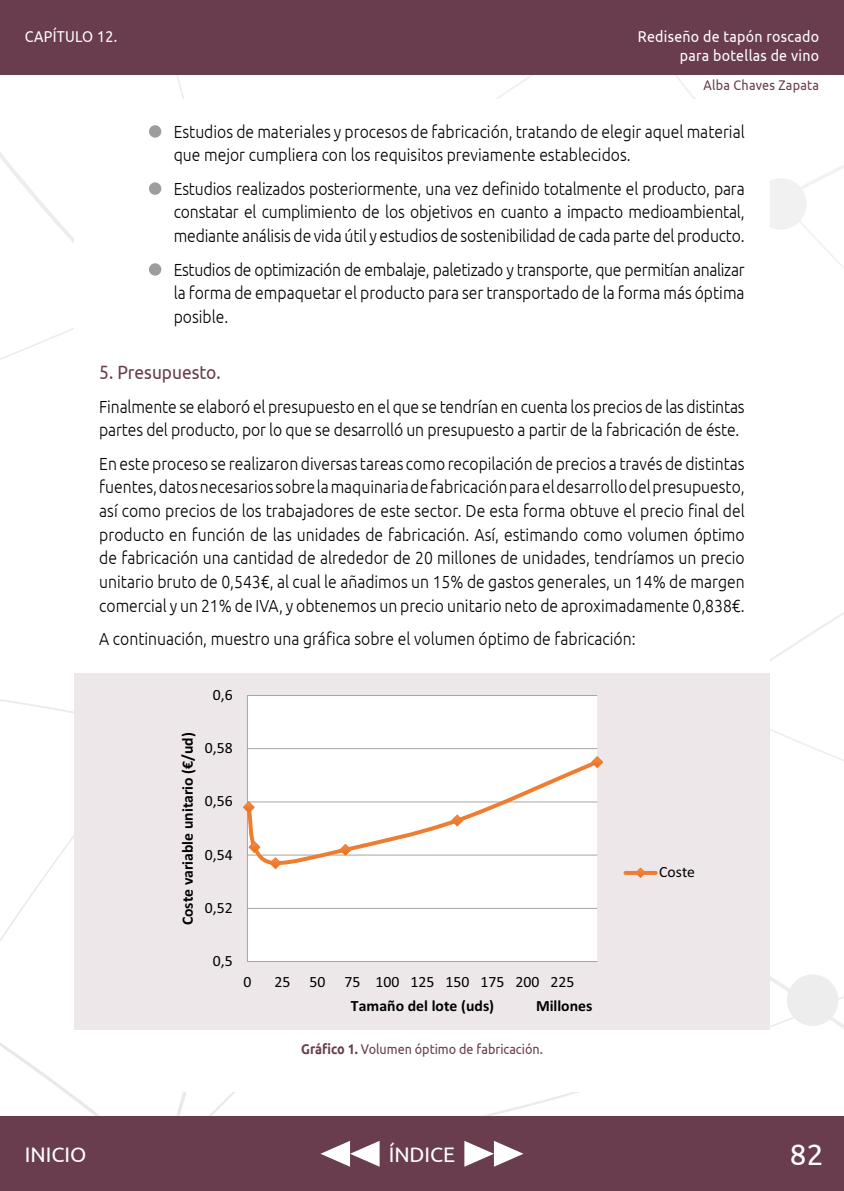
<style>
.page{position:relative;width:844px;height:1191px;background:#fff}
.page>*{position:absolute;margin:0;border:0;box-sizing:border-box;transform-origin:0 0}
.t1{font:29.75px "Ubuntu";color:#fff}
.t2{font:21px "Ubuntu";color:#fff}
.t3{font:19.25px "Ubuntu";color:#693d4e;scale:.9 1}
.t4{font:300 17.5px/23.6px "Ubuntu";color:#000;text-align:justify;scale:.9 1}
.t5{font:700 15.75px "Calibri";color:#000}
.t6{font:15.75px "Calibri";color:#000}
.t7{font:15.75px/18.9px "Ubuntu";letter-spacing:.02em;color:#fff;text-align:right;scale:.9 1}
.t8{font:14px "Ubuntu";color:#693d4e;scale:.9 1}
.t9{font:14px "Ubuntu";letter-spacing:.02em;color:#693d4e;scale:.9 1}
.s1{font-weight:700}
</style>
<div class="page">
<svg style="left:214px;top:74px;width:629px;height:176px"></svg>
<div style="left:0;top:1116px;width:843px;height:75px;background:#693d4e"></div>
<div style="left:74px;top:99px;width:695px;height:992px;background:#fff"></div>
<svg style="left:464px;top:1141px;width:59px;height:25px"></svg>
<svg style="left:320px;top:1141px;width:59px;height:25px"></svg>
<div style="left:0;top:0;width:843px;height:74px;background:#693d4e"></div>
<div style="left:149px;top:125px;width:12px;height:13px;background:#9d9d9c;border-radius:50%"></div>
<div style="left:149px;top:182px;width:12px;height:13px;background:#9d9d9c;border-radius:50%"></div>
<div style="left:149px;top:263px;width:12px;height:13px;background:#9d9d9c;border-radius:50%"></div>
<div style="left:74px;top:673px;width:695px;height:356px;background:#ede7ea"></div>
<div style="left:247px;top:695px;width:350px;height:266px;background:#fff"></div>
<hr style="left:247px;top:908px;width:350px;height:1px;background:#a5a5a4">
<hr style="left:247px;top:748px;width:350px;height:1px;background:#a5a5a4">
<hr style="left:247px;top:695px;width:350px;height:1px;background:#a5a5a4">
<hr style="left:247px;top:695px;width:1px;height:266px;background:#a5a5a4">
<hr style="left:247px;top:961px;width:350px;height:1px;background:#a5a5a4">
<svg style="left:243px;top:756px;width:360px;height:113px"></svg>
<hr style="left:625px;top:871px;width:30px;height:4px;background:#ed7d31">
<svg style="left:634px;top:867px;width:12px;height:11px"></svg>
<p class="t7" style="left:25px;top:26px;width:104px">CAPÍTULO 12.</p>
<p class="t7" style="left:637px;top:26px;width:203px">Rediseño de tapón roscado para botellas de vino</p>
<p class="t9" style="left:703px;top:77px;width:130px">Alba Chaves Zapata</p>
<p class="t4" style="left:174px;top:119px;width:635px">Estudios de materiales y procesos de fabricación, tratando de elegir aquel material que mejor cumpliera con los requisitos previamente establecidos.</p>
<p class="t4" style="left:174px;top:176px;width:635px">Estudios realizados posteriormente, una vez definido totalmente el producto, para constatar el cumplimiento de los objetivos en cuanto a impacto medioambiental, mediante análisis de vida útil y estudios de sostenibilidad de cada parte del producto.</p>
<p class="t4" style="left:174px;top:257px;width:635px">Estudios de optimización de embalaje, paletizado y transporte, que permitían analizar la forma de empaquetar el producto para ser transportado de la forma más óptima posible.</p>
<p class="t3" style="left:99px;top:360px;width:136px">5. Presupuesto.</p>
<p class="t4" style="left:99px;top:394px;width:718px">Finalmente se elaboró el presupuesto en el que se tendrían en cuenta los precios de las distintas partes del producto, por lo que se desarrolló un presupuesto a partir de la fabricación de éste.</p>
<p class="t4" style="left:99px;top:451px;width:718px">En este proceso se realizaron diversas tareas como recopilación de precios a través de distintas fuentes, datos necesarios sobre la maquinaria de fabricación para el desarrollo del presupuesto, así como precios de los trabajadores de este sector. De esta forma obtuve el precio final del producto en función de las unidades de fabricación. Así, estimando como volumen óptimo de fabricación una cantidad de alrededor de 20 millones de unidades, tendríamos un precio unitario bruto de 0,543€, al cual le añadimos un 15% de gastos generales, un 14% de margen comercial y un 21% de IVA, y obtenemos un precio unitario neto de aproximadamente 0,838€.</p>
<p class="t4" style="left:99px;top:626px;width:597px">A continuación, muestro una gráfica sobre el volumen óptimo de fabricación:</p>
<p class="t6" style="left:213px;top:684px;width:21px">0,6</p>
<p class="t5" style="left:177px;top:925px;width:195px;rotate:-90deg">Coste variable unitario (€/ud)</p>
<p class="t6" style="left:205px;top:738px;width:29px">0,58</p>
<p class="t6" style="left:205px;top:791px;width:29px">0,56</p>
<p class="t6" style="left:205px;top:844px;width:29px">0,54</p>
<p class="t6" style="left:205px;top:897px;width:29px">0,52</p>
<p class="t6" style="left:213px;top:951px;width:21px">0,5</p>
<p class="t6" style="left:243px;top:971px;width:9px">0</p>
<p class="t6" style="left:274px;top:971px;width:301px">25 50 75 100 125 150 175 200 225</p>
<p class="t5" style="left:351px;top:995px;width:144px">Tamaño del lote (uds)</p>
<p class="t5" style="left:536px;top:995px;width:58px">Millones</p>
<p class="t8" style="left:301px;top:1040px;width:270px"><span class="s1">Gráfico 1.</span> Volumen óptimo de fabricación.</p>
<p class="t6" style="left:659px;top:862px;width:37px">Coste</p>
<p class="t2" style="left:25px;top:1141px;width:63px">INICIO</p>
<p class="t2" style="left:388px;top:1141px;width:68px">ÍNDICE</p>
<h1 class="t1" style="left:789px;top:1136px;width:35px">82</h1>
</div>
